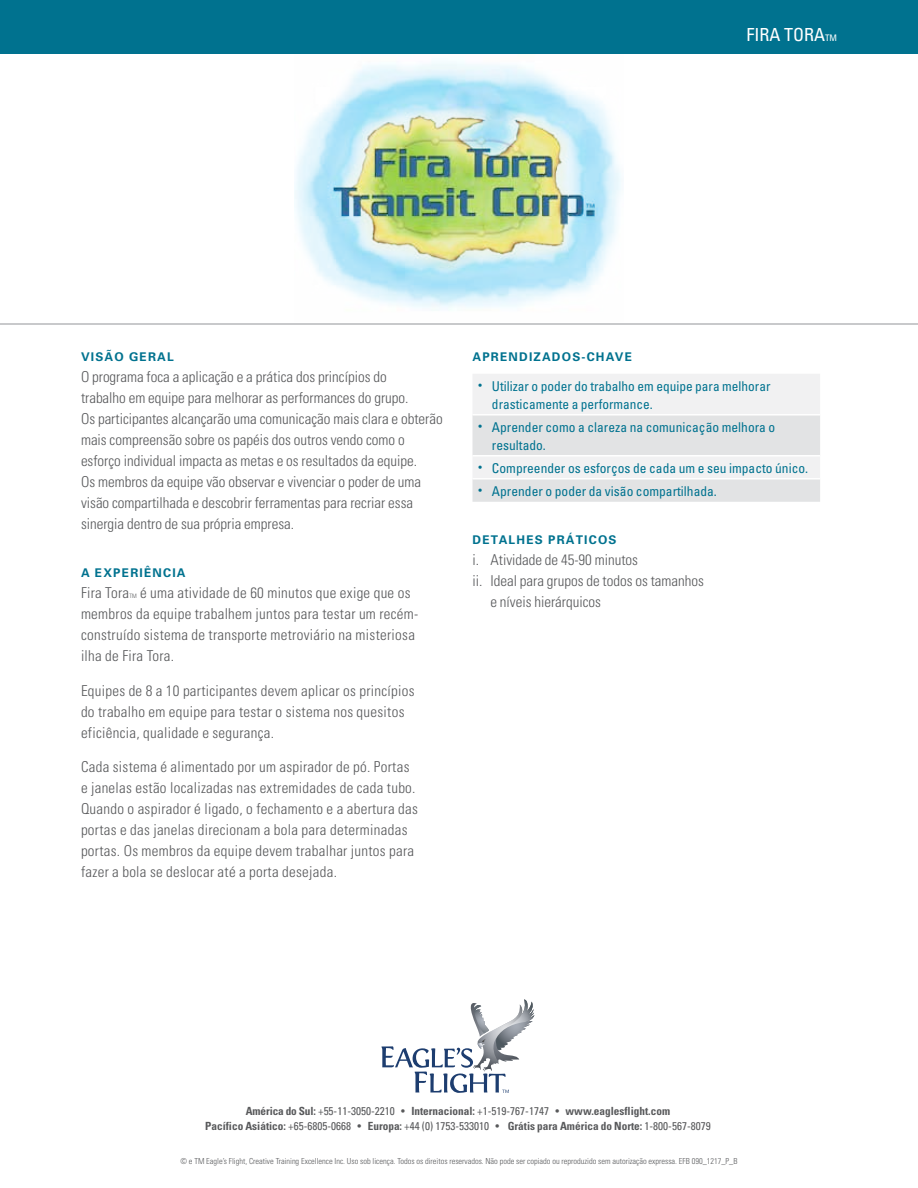
<style>
.page{position:relative;width:918px;height:1188px;background:#fff}
.page>*{position:absolute;margin:0;border:0;box-sizing:border-box;transform-origin:0 0}
.t1{font:condensed 18px "Univers";color:#fff}
.t2{font:300 condensed 15px/21px "Univers";letter-spacing:.02em;color:#58595b}
.t3{font:300 condensed 15px/21px "Univers";color:#58595b}
.t4{font:condensed 13.5px/18px "Univers";color:#00728f}
.t5{font:700 12px "Univers";letter-spacing:.1em;color:#00728f}
.t6{font:700 condensed 11.25px/15px "Univers";color:#58595b;text-align:center}
.t7{font:300 condensed 8.25px "Univers";color:#58595b}
.t8{font:300 condensed 6px "Univers";color:#58595b}
.s1{font-size:9px}
.s2{font-size:10.5px}
.s3{font-weight:400}
</style>
<div class="page">
<svg style="left:472px;top:374px;width:348px;height:128px"></svg>
<hr style="left:472px;top:414px;width:348px;height:2px;background:#fff">
<hr style="left:472px;top:455px;width:348px;height:2px;background:#fff">
<hr style="left:472px;top:478px;width:348px;height:2px;background:#fff">
<svg style="left:381px;top:999px;width:153px;height:94px"></svg>
<img style="left:295px;top:62px;width:326px;height:248px">
<hr style="left:0;top:324px;width:918px;height:1px;background:#939598">
<div style="left:0;top:0;width:918px;height:54px;background:#00728f"></div>
<p class="t1" style="left:747px;top:23px;width:92px">FIRA TORA<span class="s1">TM</span></p>
<p class="t5" style="left:81px;top:349px;width:94px">VISÃO GERAL</p>
<p class="t3" style="left:81px;top:366px;width:363px">O programa foca a aplicação e a prática dos princípios do<br>trabalho em equipe para melhorar as performances do grupo.<br>Os participantes alcançarão uma comunicação mais clara e obterão mais compreensão sobre os papéis dos outros vendo como o esforço individual impacta as metas e os resultados da equipe.<br>Os membros da equipe vão observar e vivenciar o poder de uma visão compartilhada e descobrir ferramentas para recriar essa sinergia dentro de sua própria empresa.</p>
<p class="t5" style="left:81px;top:565px;width:106px">A EXPERIÊNCIA</p>
<p class="t2" style="left:81px;top:582px;width:50px">Fira Tora</p>
<p class="t8" style="left:130px;top:592px;width:9px">TM</p>
<p class="t2" style="left:81px;top:582px;width:339px;text-indent:59px">é uma atividade de 60 minutos que exige que os membros da equipe trabalhem juntos para testar um recém&shy;construído sistema de transporte metroviário na misteriosa ilha de Fira Tora.</p>
<p class="t2" style="left:81px;top:680px;width:335px">Equipes de 8 a 10 participantes devem aplicar os princípios do trabalho em equipe para testar o sistema nos quesitos eficiência, qualidade e segurança.</p>
<p class="t2" style="left:81px;top:756px;width:338px">Cada sistema é alimentado por um aspirador de pó. Portas e janelas estão localizadas nas extremidades de cada tubo.<br>Quando o aspirador é ligado, o fechamento e a abertura das portas e das janelas direcionam a bola para determinadas portas. Os membros da equipe devem trabalhar juntos para fazer a bola se deslocar até a porta desejada.</p>
<p class="t5" style="left:472px;top:349px;width:161px">APRENDIZADOS-CHAVE</p>
<p class="t4" style="left:492px;top:377px;width:280px;text-indent:-13px"><span class="s2">•</span> Utilizar o poder do trabalho em equipe para melhorar drasticamente a performance.</p>
<p class="t4" style="left:492px;top:418px;width:285px;text-indent:-13px"><span class="s2">•</span> Aprender como a clareza na comunicação melhora o resultado.</p>
<p class="t4" style="left:478px;top:459px;width:331px"><span class="s2">•</span> Compreender os esforços de cada um e seu impacto único.</p>
<p class="t4" style="left:478px;top:482px;width:240px"><span class="s2">•</span> Aprender o poder da visão compartilhada.</p>
<p class="t5" style="left:472px;top:532px;width:146px">DETALHES PRÁTICOS</p>
<p class="t3" style="left:472px;top:549px;width:167px">i. Atividade de 45-90 minutos</p>
<p class="t3" style="left:472px;top:570px;width:233px">ii. Ideal para grupos de todos os tamanhos</p>
<p class="t3" style="left:490px;top:591px;width:112px">e níveis hierárquicos</p>
<p class="t6" style="left:205px;top:1104px;width:507px">América do Sul: <span class="s3">+55-11-3050-2210 •</span> Internacional: <span class="s3">+1-519-767-1747 •</span> www.eaglesflight.com<br>Pacífico Asiático: <span class="s3">+65-6805-0668 •</span> Europa: <span class="s3">+44 (0) 1753-533010 •</span> Grátis para América do Norte: <span class="s3">1-800-567-8079</span></p>
<p class="t7" style="left:180px;top:1157px;width:559px">© e TM Eagle’s Flight, Creative Training Excellence Inc. Uso sob licença. Todos os direitos reservados. Não pode ser copiado ou reproduzido sem autorização expressa. EFB 090_1217_P_B</p>
</div>
